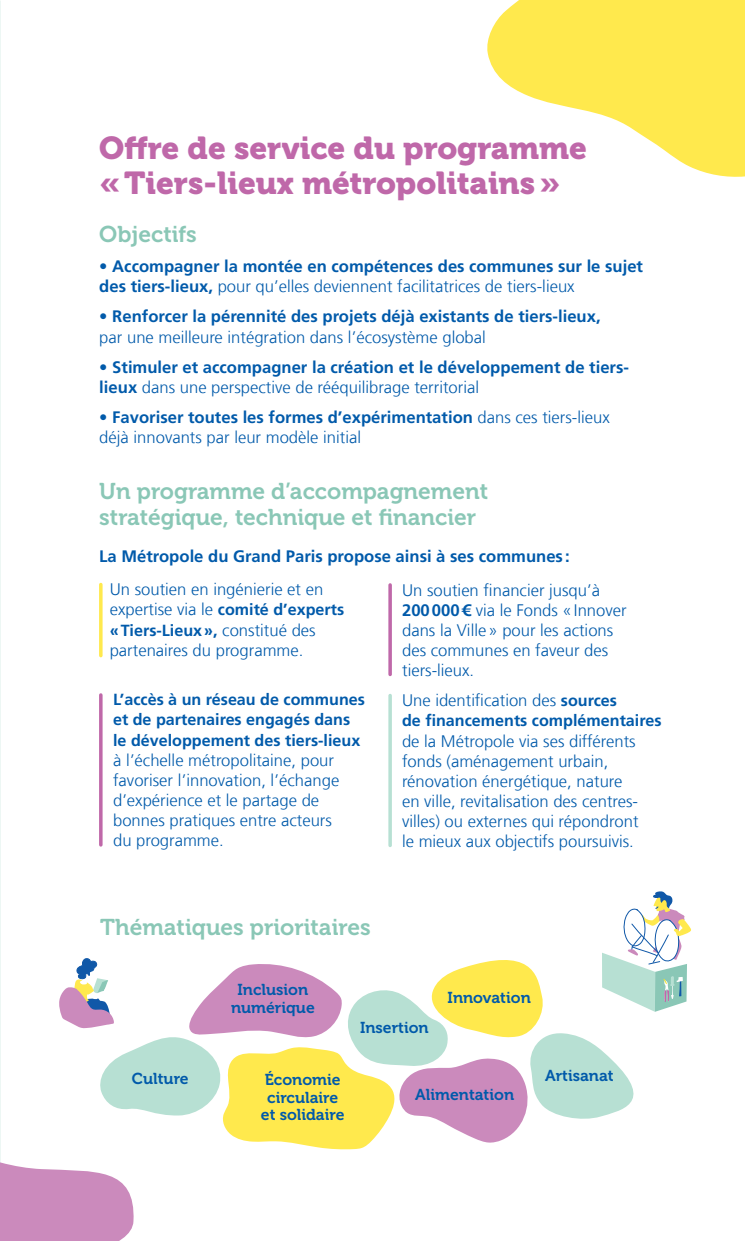
<style>
.page{position:relative;width:745px;height:1241px;background:#fff}
.page>*{position:absolute;margin:0;border:0;box-sizing:border-box;transform-origin:0 0}
.t1{font:31.5px/35px "Museo 900";color:#bf68a9}
.t2{font:22.75px/26.2px "Museo 700";color:#8ac7b6}
.t3{font:300 16.62px/20.1px "Frutiger LT Com";color:#015aaa}
.t4{font:700 16.62px/20.1px "Frutiger LT Com";color:#015aaa}
.t5{font:700 16.1px/20.1px "Frutiger LT Com";color:#015aaa}
.t6{font:15.75px/17.5px "Museo 700";color:#015aaa;text-align:center}
.s1{font-weight:300}
.s2{font-weight:700}
.s3{font-weight:300;font-size:16.62px}
.s4{font-weight:700;font-size:16.1px}
</style>
<div class="page">
<svg style="left:487px;top:0;width:257px;height:177px;fill:#ffe94d"></svg>
<hr style="left:388px;top:695px;width:3px;height:150px;background:#b7e0d3">
<hr style="left:99px;top:584px;width:3px;height:71px;background:#ffe94d">
<hr style="left:388px;top:585px;width:3px;height:89px;background:#bf68a9">
<hr style="left:99px;top:695px;width:3px;height:149px;background:#bf68a9">
<svg style="left:0;top:890px;width:690px;height:350px"></svg>
<h1 class="t1" style="left:99px;top:130px;width:489px">Offre de service du programme «Tiers-lieux métropolitains»</h1>
<h2 class="t2" style="left:99px;top:221px;width:99px">Objectifs</h2>
<p class="t4" style="left:99px;top:256px;width:545px">• Accompagner la montée en compétences des communes sur le sujet des tiers-lieux, <span class="s1">pour qu’elles deviennent facilitatrices de tiers-lieux</span></p>
<p class="t4" style="left:99px;top:306px;width:502px">• Renforcer la pérennité des projets déjà existants de tiers-lieux,</p>
<p class="t3" style="left:99px;top:326px;width:388px">par une meilleure intégration dans l’écosystème global</p>
<p class="t4" style="left:99px;top:356px;width:531px">• Stimuler et accompagner la création et le développement de tiers&shy;lieux <span class="s1">dans une perspective de rééquilibrage territorial</span></p>
<p class="t3" style="left:99px;top:407px;width:511px"><span class="s2">• Favoriser toutes les formes d’expérimentation</span> dans ces tiers-lieux déjà innovants par leur modèle initial</p>
<h2 class="t2" style="left:99px;top:478px;width:390px">Un programme d’accompagnement stratégique, technique et financier</h2>
<p class="t4" style="left:99px;top:545px;width:471px">La Métropole du Grand Paris propose ainsi à ses communes :</p>
<p class="t3" style="left:110px;top:579px;width:215px">Un soutien en ingénierie et en</p>
<p class="t5" style="left:110px;top:599px;width:236px"><span class="s3">expertise via le</span> comité d’experts «Tiers-Lieux», <span class="s3">constitué des</span></p>
<p class="t3" style="left:110px;top:639px;width:195px">partenaires du programme.</p>
<p class="t5" style="left:113px;top:689px;width:253px">L’accès à un réseau de communes et de partenaires engagés dans le développement des tiers-lieux</p>
<p class="t3" style="left:113px;top:749px;width:227px">à l’échelle métropolitaine, pour favoriser l’innovation, l’échange d’expérience et le partage de bonnes pratiques entre acteurs du programme.</p>
<h2 class="t2" style="left:100px;top:914px;width:272px">Thématiques prioritaires</h2>
<p class="t6" style="left:231px;top:981px;width:85px">Inclusion numérique</p>
<p class="t3" style="left:402px;top:579px;width:226px">Un soutien financier jusqu’à<br><span class="s2">200000€</span> via le Fonds «Innover dans la Ville» pour les actions des communes en faveur des tiers-lieux.</p>
<p class="t3" style="left:402px;top:690px;width:216px">Une identification des <span class="s4">sources</span></p>
<p class="t5" style="left:402px;top:710px;width:261px">de financements complémentaires</p>
<p class="t3" style="left:402px;top:730px;width:238px">de la Métropole via ses différents fonds (aménagement urbain, rénovation énergétique, nature en ville, revitalisation des centres&shy;villes) ou externes qui répondront le mieux aux objectifs poursuivis.</p>
<p class="t6" style="left:447px;top:988px;width:85px">Innovation</p>
<p class="t6" style="left:132px;top:1069px;width:58px">Culture</p>
<p class="t6" style="left:360px;top:1018px;width:70px">Insertion</p>
<p class="t6" style="left:261px;top:1070px;width:85px">Économie circulaire et solidaire</p>
<p class="t6" style="left:544px;top:1066px;width:70px">Artisanat</p>
<p class="t6" style="left:415px;top:1085px;width:100px">Alimentation</p>
</div>
